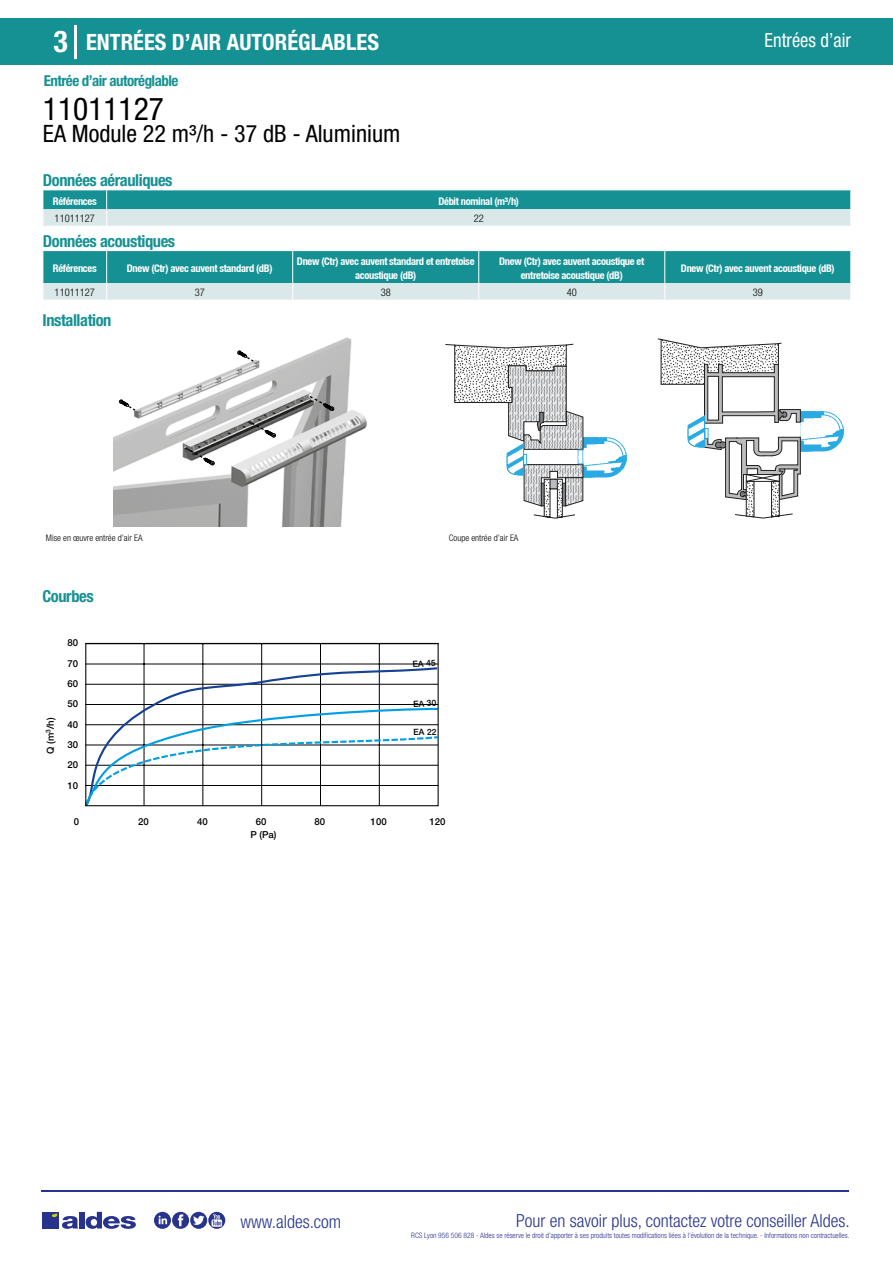
<style>
.page{position:relative;width:893px;height:1263px;background:#fff}
.page>*{position:absolute;margin:0;border:0;box-sizing:border-box;transform-origin:0 0}
.t1{font:condensed 31.5px "Helvetica Neue LT Std";color:#000}
.t2{font:700 condensed 30px "Helvetica Neue LT Std";color:#fff}
.t3{font:condensed 24px "Helvetica Neue LT Std";color:#000}
.t4{font:700 condensed 22.5px "Helvetica Neue LT Std";color:#fff}
.t5{font:condensed 19.5px "Helvetica Neue LT Std";color:#fff;scale:.95 1}
.t6{font:300 condensed 18px "Helvetica Neue";color:#28348b}
.t7{font:700 condensed 16.5px "Helvetica Neue LT Std";letter-spacing:-.025em;color:#169193}
.t8{font:700 condensed 15px "Helvetica Neue LT Std";letter-spacing:-.035em;color:#169193}
.t9{font:700 condensed 10.5px/13.5px "Helvetica Neue";letter-spacing:-.03em;color:#fff;text-align:center}
.t10{font:300 condensed 10.5px "Helvetica Neue";color:#000}
.t11{font:500 9.6px "Helvetica Neue LT Std";color:#000}
.t12{font:300 condensed 9px "Helvetica Neue";color:#000}
.t13{font:500 8.55px "Helvetica Neue LT Std";color:#000}
.t14{font:300 condensed 7.5px "Helvetica Neue";color:#28348b}
</style>
<div class="page">
<div style="left:0;top:18px;width:893px;height:46px;background:#169193"></div>
<hr style="left:74px;top:25px;width:2px;height:33px;background:#fff">
<hr style="left:41px;top:1190px;width:808px;height:1px;background:#28348b">
<svg style="left:154px;top:1212px;width:71px;height:17px"></svg>
<div style="left:42px;top:1212px;width:17px;height:16px;background:#28348b"></div>
<div style="left:79px;top:1212px;width:5px;height:16px;background:#28348b"></div>
<svg style="left:86px;top:1212px;width:50px;height:17px"></svg>
<svg style="left:52px;top:1213px;width:26px;height:16px"></svg>
<svg style="left:43px;top:190px;width:808px;height:36px;background:#75bbbc"></svg>
<svg style="left:43px;top:251px;width:808px;height:49px;background:#5cb0b1"></svg>
<img style="left:113px;top:337px;width:254px;height:190px">
<svg style="left:308px;top:395px;width:26px;height:16px"></svg>
<svg style="left:250px;top:421px;width:26px;height:16px"></svg>
<svg style="left:189px;top:449px;width:26px;height:16px"></svg>
<svg style="left:119px;top:400px;width:18px;height:12px"></svg>
<svg style="left:237px;top:351px;width:18px;height:12px"></svg>
<img style="left:584px;top:437px;width:43px;height:41px">
<svg style="left:445px;top:343px;width:139px;height:176px"></svg>
<img style="left:801px;top:411px;width:43px;height:41px">
<svg style="left:657px;top:338px;width:144px;height:181px"></svg>
<hr style="left:144px;top:643px;width:1px;height:162px;background:#000">
<hr style="left:203px;top:643px;width:1px;height:162px;background:#000">
<hr style="left:261px;top:643px;width:1px;height:162px;background:#000">
<hr style="left:320px;top:643px;width:1px;height:162px;background:#000">
<hr style="left:379px;top:643px;width:1px;height:162px;background:#000">
<hr style="left:85px;top:664px;width:353px;height:1px;background:#000">
<svg style="left:87px;top:666px;width:350px;height:41px"></svg>
<svg style="left:84px;top:707px;width:355px;height:100px"></svg>
<div style="left:85px;top:643px;width:354px;height:163px;border:1px solid #000"></div>
<h2 class="t2" style="left:54px;top:24px;width:16px">3</h2>
<h3 class="t4" style="left:86px;top:28px;width:294px">ENTRÉES D’AIR AUTORÉGLABLES</h3>
<h3 class="t5" style="left:765px;top:29px;width:92px">Entrées d’air</h3>
<h3 class="t8" style="left:44px;top:71px;width:136px">Entrée d’air autoréglable</h3>
<h1 class="t1" style="left:43px;top:91px;width:122px">11011127</h1>
<h3 class="t3" style="left:43px;top:120px;width:359px">EA Module 22 m³/h - 37 dB - Aluminium</h3>
<h3 class="t7" style="left:43px;top:170px;width:131px">Données aérauliques</h3>
<p class="t9" style="left:53px;top:194px;width:45px">Références</p>
<p class="t9" style="left:438px;top:194px;width:82px">Débit nominal (m³/h)</p>
<p class="t10" style="left:55px;top:212px;width:42px">11011127</p>
<p class="t10" style="left:474px;top:212px;width:12px">22</p>
<h3 class="t7" style="left:43px;top:231px;width:134px">Données acoustiques</h3>
<p class="t9" style="left:53px;top:262px;width:45px">Références</p>
<p class="t9" style="left:127px;top:262px;width:147px">Dnew (Ctr) avec auvent standard (dB)</p>
<p class="t9" style="left:297px;top:255px;width:179px">Dnew (Ctr) avec auvent standard et entretoise acoustique (dB)</p>
<p class="t9" style="left:499px;top:255px;width:147px">Dnew (Ctr) avec auvent acoustique et entretoise acoustique (dB)</p>
<p class="t9" style="left:681px;top:262px;width:155px">Dnew (Ctr) avec auvent acoustique (dB)</p>
<p class="t10" style="left:55px;top:286px;width:42px">11011127</p>
<p class="t10" style="left:195px;top:286px;width:12px">37</p>
<p class="t10" style="left:381px;top:286px;width:12px">38</p>
<p class="t10" style="left:567px;top:286px;width:12px">40</p>
<p class="t10" style="left:753px;top:286px;width:12px">39</p>
<h3 class="t7" style="left:43px;top:310px;width:70px">Installation</h3>
<p class="t12" style="left:46px;top:532px;width:98px">Mise en œuvre entrée d’air EA</p>
<p class="t12" style="left:449px;top:532px;width:71px">Coupe entrée d’air EA</p>
<h3 class="t7" style="left:43px;top:586px;width:53px">Courbes</h3>
<p class="t11" style="left:45px;top:753px;width:38px;rotate:-90deg">Q (m<sup>3</sup>/h)</p>
<p class="t11" style="left:67px;top:637px;width:12px">80</p>
<p class="t11" style="left:67px;top:657px;width:12px">70</p>
<p class="t11" style="left:67px;top:678px;width:12px">60</p>
<p class="t11" style="left:67px;top:698px;width:12px">50</p>
<p class="t11" style="left:67px;top:719px;width:12px">40</p>
<p class="t11" style="left:67px;top:739px;width:12px">30</p>
<p class="t11" style="left:67px;top:759px;width:12px">20</p>
<p class="t11" style="left:67px;top:780px;width:12px">10</p>
<p class="t11" style="left:74px;top:815px;width:7px">0</p>
<p class="t13" style="left:412px;top:659px;width:24px;rotate:-4deg">EA 45</p>
<p class="t13" style="left:413px;top:699px;width:24px;rotate:-3deg">EA 30</p>
<p class="t13" style="left:413px;top:727px;width:24px;rotate:-2deg">EA 22</p>
<p class="t11" style="left:138px;top:816px;width:12px">20</p>
<p class="t11" style="left:197px;top:816px;width:12px">40</p>
<p class="t11" style="left:256px;top:816px;width:12px">60</p>
<p class="t11" style="left:315px;top:816px;width:12px">80</p>
<p class="t11" style="left:371px;top:816px;width:18px">100</p>
<p class="t11" style="left:429px;top:816px;width:18px">120</p>
<p class="t11" style="left:250px;top:828px;width:28px">P (Pa)</p>
<h3 class="t6" style="left:240px;top:1211px;width:102px">www.aldes.com</h3>
<h3 class="t6" style="left:516px;top:1211px;width:335px">Pour en savoir plus, contactez votre conseiller Aldes.</h3>
<p class="t14" style="left:411px;top:1230px;width:440px">RCS Lyon 956 506 828 - Aldes se réserve le droit d’apporter à ses produits toutes modifications liées à l’évolution de la technique. - Informations non contractuelles.</p>
</div>
